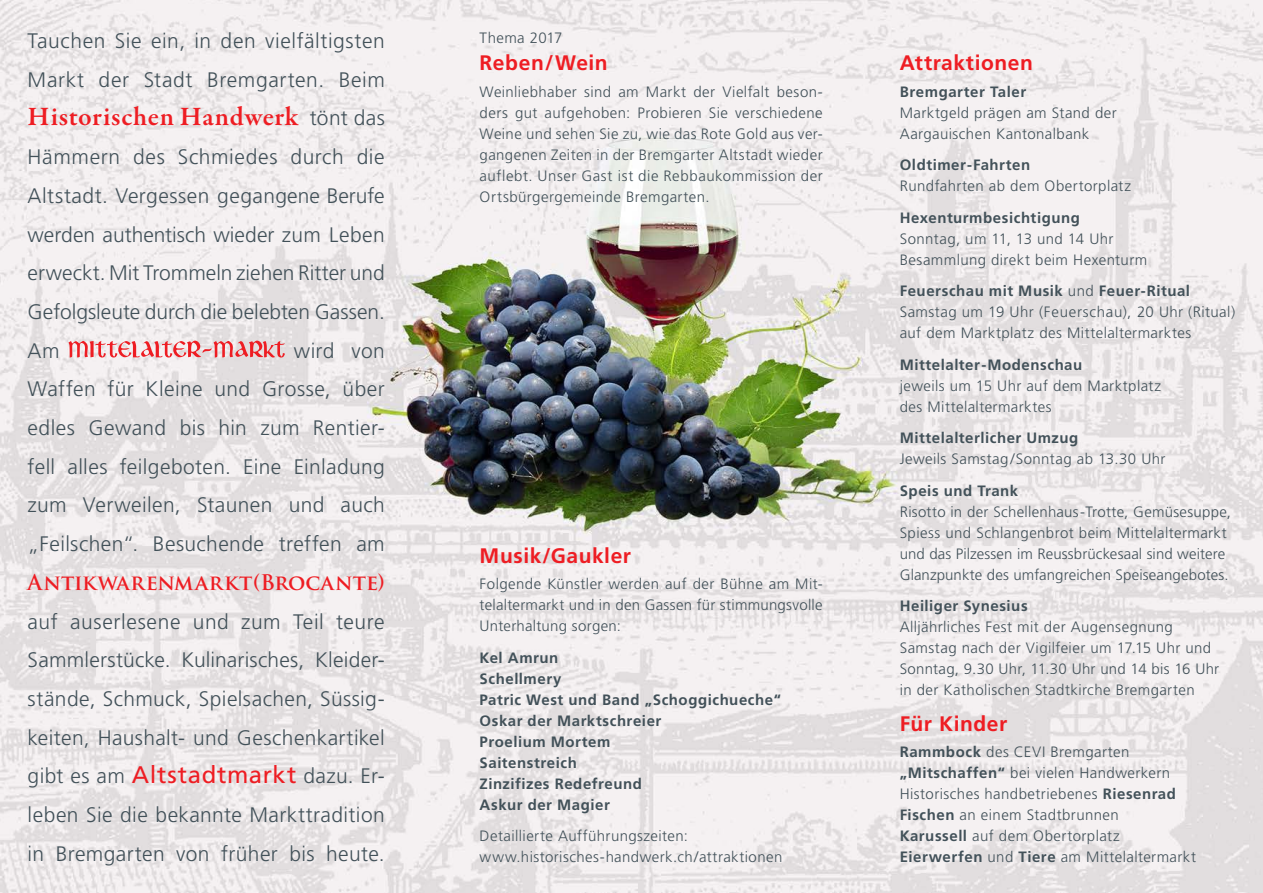
<style>
.page{position:relative;width:1263px;height:893px;background:#fff}
.page>*{position:absolute;margin:0;border:0;box-sizing:border-box;transform-origin:0 0}
.t1{font:600 27px "Garamond Premr Pro";letter-spacing:.025em;color:#ee1d23}
.t2{font:300 21px/38.7px "Frutiger";letter-spacing:.02em;color:#425159;text-align:justify}
.t3{font:700 21px "Frutiger";letter-spacing:.025em;color:#ee1d23}
.t4{font:300 15px/21px "Frutiger";letter-spacing:.025em;color:#425159;text-align:justify}
.t5{font:700 15px "Frutiger";letter-spacing:.035em;color:#425159}
.s1{font-family:"Frutiger";font-weight:300;font-size:21px;color:#425159}
.s2{font-family:"Trajan Pro";font-weight:700;color:#ee1d23}
.s3{font-weight:400;font-size:24px;color:#ee1d23}
.s4{font-weight:300}
.s5{font-weight:700}
</style>
<div class="page">
<img style="left:0;top:0;width:1263px;height:893px">
<svg style="left:68px;top:341px;width:217px;height:17px"></svg>
<p class="t2" style="left:28px;top:21px;width:359px">Tauchen Sie ein, in den vielfältigsten<br>Markt der Stadt Bremgarten. Beim</p>
<p class="t1" style="left:28px;top:101px;width:359px">Historischen Handwerk <span class="s1">tönt das</span></p>
<p class="t2" style="left:28px;top:137px;width:359px">Hämmern des Schmiedes durch die Altstadt. Vergessen gegangene Berufe werden authentisch wieder zum Leben erweckt. Mit Trommeln ziehen Ritter und Gefolgsleute durch die belebten Gassen.<br>Am</p>
<p class="t2" style="left:28px;top:331px;width:359px;text-indent:266px">wird von Waffen für Kleine und Grosse, über edles Gewand bis hin zum Rentier&shy;fell alles feilgeboten. Eine Einladung zum Verweilen, Staunen und auch „Feilschen“. Besuchende treffen am <span class="s2">Antikwarenmarkt (Brocante) </span>auf auserlesene und zum Teil teure Sammlerstücke. Kulinarisches, Kleider&shy;stände, Schmuck, Spielsachen, Süssig&shy;keiten, Haushalt- und Geschenkartikel gibt es am <span class="s3">Altstadtmarkt</span> dazu. Er&shy;leben Sie die bekannte Markttradition in Bremgarten von früher bis heute.</p>
<p class="t4" style="left:480px;top:28px;width:84px">Thema 2017</p>
<p class="t3" style="left:480px;top:51px;width:130px">Reben/Wein</p>
<p class="t4" style="left:480px;top:81px;width:345px">Weinliebhaber sind am Markt der Vielfalt beson&shy;ders gut aufgehoben: Probieren Sie verschiedene Weine und sehen Sie zu, wie das Rote Gold aus ver&shy;gangenen Zeiten in der Bremgarter Altstadt wieder auflebt. Unser Gast ist die Rebbaukommission der Ortsbürgergemeinde Bremgarten.</p>
<p class="t3" style="left:480px;top:543px;width:153px">Musik/Gaukler</p>
<p class="t4" style="left:480px;top:574px;width:345px">Folgende Künstler werden auf der Bühne am Mit&shy;telaltermarkt und in den Gassen für stimmungsvolle Unterhaltung sorgen:</p>
<p class="t5" style="left:480px;top:649px;width:80px">Kel Amrun</p>
<p class="t5" style="left:480px;top:670px;width:83px">Schellmery</p>
<p class="t5" style="left:480px;top:691px;width:303px">Patric West und Band „Schoggichueche“</p>
<p class="t5" style="left:480px;top:712px;width:183px">Oskar der Marktschreier</p>
<p class="t5" style="left:480px;top:733px;width:132px">Proelium Mortem</p>
<p class="t5" style="left:480px;top:754px;width:99px">Saitenstreich</p>
<p class="t5" style="left:480px;top:775px;width:164px">Zinzifizes Redefreund</p>
<p class="t5" style="left:480px;top:796px;width:132px">Askur der Magier</p>
<p class="t4" style="left:480px;top:826px;width:210px">Detaillierte Aufführungszeiten:</p>
<p class="t4" style="left:480px;top:847px;width:304px">www.historisches-handwerk.ch/attraktionen</p>
<p class="t3" style="left:900px;top:51px;width:135px">Attraktionen</p>
<p class="t5" style="left:900px;top:83px;width:128px">Bremgarter Taler</p>
<p class="t4" style="left:900px;top:102px;width:219px">Marktgeld prägen am Stand der</p>
<p class="t4" style="left:900px;top:123px;width:191px">Aargauischen Kantonalbank</p>
<p class="t5" style="left:900px;top:156px;width:132px">Oldtimer-Fahrten</p>
<p class="t4" style="left:900px;top:175px;width:233px">Rundfahrten ab dem Obertorplatz</p>
<p class="t5" style="left:900px;top:209px;width:182px">Hexenturmbesichtigung</p>
<p class="t4" style="left:900px;top:228px;width:215px">Sonntag, um 11, 13 und 14 Uhr</p>
<p class="t4" style="left:900px;top:249px;width:249px">Besammlung direkt beim Hexenturm</p>
<p class="t5" style="left:900px;top:282px;width:292px">Feuerschau mit Musik <span class="s4">und</span> Feuer-Ritual</p>
<p class="t4" style="left:900px;top:301px;width:337px">Samstag um 19 Uhr (Feuerschau), 20 Uhr (Ritual)</p>
<p class="t4" style="left:900px;top:322px;width:293px">auf dem Marktplatz des Mittelaltermarktes</p>
<p class="t5" style="left:900px;top:356px;width:184px">Mittelalter-Modenschau</p>
<p class="t4" style="left:900px;top:375px;width:263px">jeweils um 15 Uhr auf dem Marktplatz</p>
<p class="t4" style="left:900px;top:396px;width:153px">des Mittelaltermarktes</p>
<p class="t5" style="left:900px;top:429px;width:180px">Mittelalterlicher Umzug</p>
<p class="t4" style="left:900px;top:448px;width:267px">Jeweils Samstag/Sonntag ab 13.30 Uhr</p>
<p class="t5" style="left:900px;top:482px;width:120px">Speis und Trank</p>
<p class="t4" style="left:900px;top:501px;width:333px;text-align:left">Risotto in der Schellenhaus-Trotte, Gemüsesuppe, Spiess und Schlangenbrot beim Mittelaltermarkt und das Pilzessen im Reussbrückesaal sind weitere Glanzpunkte des umfangreichen Speiseangebotes.</p>
<p class="t5" style="left:900px;top:597px;width:130px">Heiliger Synesius</p>
<p class="t4" style="left:900px;top:616px;width:275px">Alljährliches Fest mit der Augensegnung</p>
<p class="t4" style="left:900px;top:637px;width:321px">Samstag nach der Vigilfeier um 17.15 Uhr und<br>Sonntag, 9.30 Uhr, 11.30 Uhr und 14 bis 16 Uhr</p>
<p class="t4" style="left:900px;top:679px;width:297px">in der Katholischen Stadtkirche Bremgarten</p>
<p class="t3" style="left:900px;top:711px;width:109px">Für Kinder</p>
<p class="t4" style="left:900px;top:742px;width:231px"><span class="s5">Rammbock</span> des CEVI Bremgarten</p>
<p class="t4" style="left:900px;top:763px;width:272px"><span class="s5">„Mitschaffen“</span> bei vielen Handwerkern</p>
<p class="t4" style="left:900px;top:784px;width:278px">Historisches handbetriebenes <span class="s5">Riesenrad</span></p>
<p class="t4" style="left:900px;top:805px;width:221px"><span class="s5">Fischen</span> an einem Stadtbrunnen</p>
<p class="t4" style="left:900px;top:826px;width:221px"><span class="s5">Karussell</span> auf dem Obertorplatz</p>
<p class="t4" style="left:900px;top:847px;width:298px"><span class="s5">Eierwerfen</span> und <span class="s5">Tiere</span> am Mittelaltermarkt</p>
</div>
